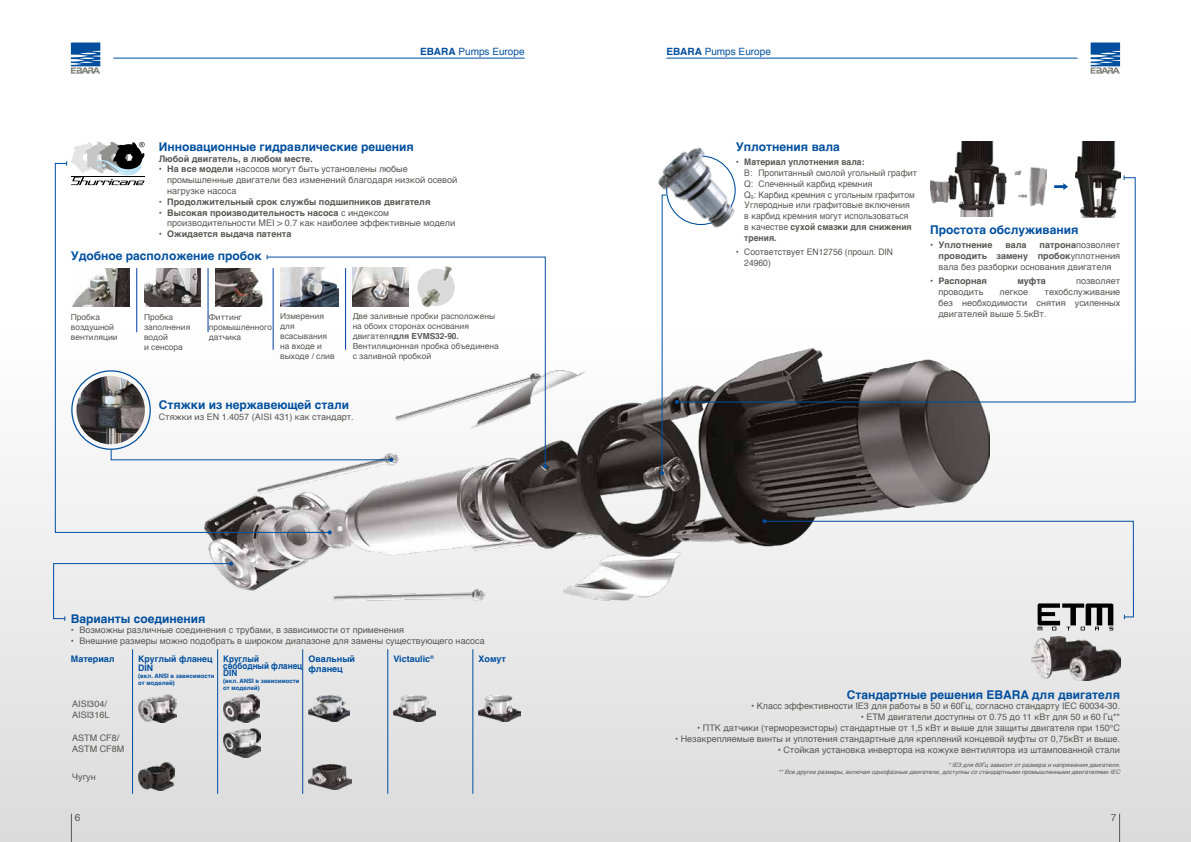
<style>
.page{position:relative;width:1191px;height:842px;background:#fff}
.page>*{position:absolute;margin:0;border:0;box-sizing:border-box;transform-origin:0 0}
.t1{font:700 12px "Helvetica";color:#004f9f}
.t2{font:10px "Helvetica";color:#004f9f}
.t3{font:10px "Helvetica";color:#575756}
.t4{font:9px/10.8px "Helvetica";color:#575756}
.t5{font:700 9px "Helvetica";color:#575756}
.t6{font:700 9px/9px "Helvetica";color:#004f9f}
.t7{font:9px/10.8px "Helvetica";color:#575756;scale:.95 1}
.t8{font:700 9px/7px "Helvetica";color:#004f9f;scale:.9 1}
.t9{font:8.3px/10px "Helvetica";color:#575756}
.t10{font:italic 6px/7.2px "Helvetica";color:#575756;text-align:right}
.t11{font:700 6px/7px "Helvetica";color:#004f9f}
.s1{font-weight:700}
.s2{font-weight:400}
.s3{font-size:5.2px}
</style>
<div class="page">
<div style="left:0;top:0;width:1191px;height:842px;background:linear-gradient(to bottom,#fff,#e0e0e0)"></div>
<img style="left:205px;top:348px;width:784px;height:252px">
<svg style="left:71px;top:43px;width:29px;height:31px"></svg>
<hr style="left:113px;top:58px;width:411px;height:1px;background:#004f9f">
<svg style="left:71px;top:814px;width:1px;height:28px"></svg>
<svg style="left:54px;top:162px;width:277px;height:371px"></svg>
<svg style="left:328px;top:530px;width:4px;height:4px"></svg>
<div style="left:53px;top:562px;width:180px;height:59px;background:#ececec"></div>
<svg style="left:66px;top:142px;width:79px;height:43px"></svg>
<hr style="left:472px;top:649px;width:1px;height:43px;background:#004f9f">
<hr style="left:472px;top:692px;width:1px;height:34px;background:#004f9f">
<hr style="left:472px;top:726px;width:1px;height:34px;background:#004f9f">
<hr style="left:472px;top:760px;width:1px;height:34px;background:#004f9f">
<hr style="left:132px;top:649px;width:1px;height:43px;background:#004f9f">
<hr style="left:217px;top:649px;width:1px;height:43px;background:#004f9f">
<hr style="left:302px;top:649px;width:1px;height:43px;background:#004f9f">
<hr style="left:387px;top:649px;width:1px;height:43px;background:#004f9f">
<hr style="left:132px;top:692px;width:1px;height:34px;background:#004f9f">
<hr style="left:132px;top:726px;width:1px;height:34px;background:#004f9f">
<hr style="left:217px;top:692px;width:1px;height:34px;background:#004f9f">
<hr style="left:302px;top:692px;width:1px;height:34px;background:#004f9f">
<hr style="left:217px;top:726px;width:1px;height:34px;background:#004f9f">
<hr style="left:302px;top:726px;width:1px;height:34px;background:#004f9f">
<hr style="left:387px;top:692px;width:1px;height:34px;background:#004f9f">
<hr style="left:387px;top:726px;width:1px;height:34px;background:#004f9f">
<hr style="left:132px;top:760px;width:1px;height:34px;background:#004f9f">
<hr style="left:217px;top:760px;width:1px;height:34px;background:#004f9f">
<hr style="left:302px;top:760px;width:1px;height:34px;background:#004f9f">
<hr style="left:387px;top:760px;width:1px;height:34px;background:#004f9f">
<img style="left:138px;top:694px;width:38px;height:29px">
<img style="left:223px;top:694px;width:37px;height:29px">
<img style="left:308px;top:696px;width:41px;height:25px">
<img style="left:393px;top:696px;width:42px;height:25px">
<img style="left:478px;top:696px;width:42px;height:26px">
<img style="left:223px;top:728px;width:37px;height:29px">
<img style="left:138px;top:763px;width:36px;height:28px">
<img style="left:308px;top:764px;width:44px;height:25px">
<img style="left:653px;top:142px;width:95px;height:97px">
<svg style="left:1090px;top:43px;width:30px;height:31px"></svg>
<hr style="left:666px;top:58px;width:411px;height:1px;background:#004f9f">
<svg style="left:1119px;top:814px;width:1px;height:28px"></svg>
<svg style="left:266px;top:256px;width:280px;height:211px"></svg>
<svg style="left:543px;top:464px;width:4px;height:4px"></svg>
<svg style="left:676px;top:177px;width:460px;height:226px"></svg>
<svg style="left:675px;top:400px;width:4px;height:4px"></svg>
<svg style="left:762px;top:519px;width:372px;height:111px"></svg>
<img style="left:1031px;top:636px;width:89px;height:45px">
<img style="left:930px;top:142px;width:117px;height:75px">
<img style="left:1075px;top:142px;width:45px;height:75px">
<svg style="left:1054px;top:183px;width:14px;height:7px"></svg>
<img style="left:76px;top:376px;width:69px;height:68px;border-radius:34px">
<img style="left:280px;top:268px;width:58px;height:38px">
<img style="left:71px;top:268px;width:58px;height:39px">
<img style="left:144px;top:268px;width:57px;height:39px">
<img style="left:215px;top:268px;width:51px;height:39px">
<hr style="left:136px;top:268px;width:1px;height:64px;background:#003da6">
<hr style="left:207px;top:268px;width:1px;height:64px;background:#003da6">
<hr style="left:273px;top:268px;width:1px;height:82px;background:#003da6">
<hr style="left:345px;top:268px;width:1px;height:82px;background:#003da6">
<img style="left:353px;top:268px;width:56px;height:38px">
<svg style="left:110px;top:449px;width:283px;height:13px"></svg>
<div style="left:71px;top:370px;width:80px;height:80px;border:1px solid #004f9f;border-radius:50%"></div>
<svg style="left:660px;top:194px;width:7px;height:281px"></svg>
<div style="left:417px;top:269px;width:38px;height:37px;background:#dadada;border-radius:50%"></div>
<img style="left:421px;top:266px;width:31px;height:42px">
<p class="t2" style="left:420px;top:44px;width:106px"><span class="s1">EBARA</span> Pumps Europe</p>
<h1 class="t1" style="left:159px;top:137px;width:256px">Инновационные гидравлические решения</h1>
<p class="t5" style="left:159px;top:151px;width:155px">Любой двигатель, в любом месте.</p>
<p class="t4" style="left:167px;top:164px;width:292px;text-indent:-9px">• <span class="s1">На все модели</span> насосов могут быть установлены любые промышленные двигатели без изменений благодаря низкой осевой нагрузке насоса</p>
<p class="t5" style="left:159px;top:194px;width:273px"><span class="s2">•</span> Продолжительный срок службы подшипников двигателя</p>
<p class="t4" style="left:167px;top:207px;width:289px;text-indent:-9px">• <span class="s1">Высокая производительность насоса</span> с индексом производительности MEI &gt; 0.7 как наиболее эффективные модели</p>
<p class="t5" style="left:159px;top:227px;width:134px"><span class="s2">•</span> Ожидается выдача патента</p>
<h1 class="t1" style="left:71px;top:246px;width:192px">Удобное расположение пробок</h1>
<p class="t9" style="left:71px;top:312px;width:48px">Пробка воздушной вентиляции</p>
<p class="t9" style="left:144px;top:312px;width:48px">Пробка заполнения водой<br>и сенсора</p>
<p class="t9" style="left:209px;top:312px;width:65px">Фиттинг промышленного датчика</p>
<p class="t9" style="left:280px;top:312px;width:56px">Измерения для всасывания на входе и выходе / слив</p>
<p class="t9" style="left:353px;top:312px;width:148px">Две заливные пробки расположены на обоих сторонах основания двигателя<span class="s1">для EVMS32-90.<br></span>Вентиляционная пробка объединена с заливной пробкой</p>
<h1 class="t1" style="left:159px;top:395px;width:192px">Стяжки из нержавеющей стали</h1>
<p class="t4" style="left:159px;top:412px;width:196px">Стяжки из EN 1.4057 (AISI 431) как стандарт.</p>
<h1 class="t1" style="left:71px;top:609px;width:136px">Варианты соединения</h1>
<p class="t4" style="left:71px;top:625px;width:335px">• Возможны различные соединения с трубами, в зависимости от применения</p>
<p class="t4" style="left:71px;top:636px;width:415px">• Внешние размеры можно подобрать в широком диапазоне для замены существующего насоса</p>
<p class="t6" style="left:71px;top:654px;width:45px">Материал</p>
<p class="t6" style="left:138px;top:654px;width:76px">Круглый фланец<br>DIN</p>
<p class="t11" style="left:138px;top:672px;width:78px">(вкл. ANSI в зависимости от моделей)</p>
<p class="t8" style="left:223px;top:655px;width:89px">Круглый свободный фланец<br>DIN</p>
<p class="t11" style="left:223px;top:677px;width:78px">(вкл. ANSI в зависимости от моделей)</p>
<p class="t6" style="left:308px;top:653px;width:48px;line-height:10.8px">Овальный фланец</p>
<p class="t6" style="left:393px;top:654px;width:42px">Victaulic<sup>®</sup></p>
<p class="t6" style="left:478px;top:654px;width:29px">Хомут</p>
<p class="t4" style="left:72px;top:698px;width:39px">AISI304/<br>AISI316L</p>
<p class="t4" style="left:72px;top:732px;width:54px">ASTM CF8/<br>ASTM CF8M</p>
<p class="t4" style="left:72px;top:772px;width:25px">Чугун</p>
<p class="t3" style="left:75px;top:810px;width:7px">6</p>
<p class="t2" style="left:666px;top:44px;width:106px"><span class="s1">EBARA</span> Pumps Europe</p>
<h1 class="t1" style="left:736px;top:137px;width:106px">Уплотнения вала</h1>
<p class="t4" style="left:744px;top:157px;width:174px;text-indent:-9px">• <span class="s1">Материал уплотнения вала:<br></span>B: Пропитанный смолой угольный графит<br>Q: Спеченный карбид кремния<br>Q<span class="s3">g</span>: Карбид кремния с угольным графитом<br>Углеродные или графитовые включения<br>в карбид кремния могут использоваться<br>в качестве <span class="s1">сухой смазки для снижения трения.</span></p>
<p class="t7" style="left:744px;top:247px;width:158px;text-indent:-9px">• Соответствует EN12756 (прошл. DIN<br>24960)</p>
<h1 class="t1" style="left:930px;top:220px;width:150px">Простота обслуживания</h1>
<p class="t5" style="left:930px;top:238px;width:64px">• Уплотнение</p>
<p class="t5" style="left:1005px;top:238px;width:23px">вала</p>
<p class="t4" style="left:938px;top:240px;width:183px;text-align:justify;text-indent:101px"><span class="s1">патрона</span>позволяет <span class="s1">проводить замену пробок</span>уплотнения вала без разборки основания двигателя</p>
<p class="t5" style="left:930px;top:274px;width:59px">• Распорная</p>
<p class="t5" style="left:1017px;top:274px;width:30px">муфта</p>
<p class="t4" style="left:1076px;top:276px;width:46px">позволяет</p>
<p class="t4" style="left:938px;top:287px;width:46px">проводить</p>
<p class="t4" style="left:999px;top:287px;width:30px">легкое</p>
<p class="t4" style="left:938px;top:287px;width:183px;text-align:justify;text-indent:106px">техобслуживание без необходимости снятия усиленных двигателей выше 5.5кВт.</p>
<h1 class="t1" style="left:847px;top:685px;width:275px">Стандартные решения EBARA для двигателя</h1>
<p class="t4" style="left:751px;top:701px;width:370px">• Класс эффективности IE3 для работы в 50 и 60Гц, согласно стандарту IEC 60034-30.</p>
<p class="t4" style="left:860px;top:712px;width:261px">• ETM двигатели доступны от 0.75 до 11 кВт для 50 и 60 Гц**</p>
<p class="t4" style="left:697px;top:723px;width:424px">• ПТК датчики (терморезисторы) стандартные от 1,5 кВт и выше для защиты двигателя при 150°C</p>
<p class="t4" style="left:675px;top:733px;width:446px">• Незакрепляемые винты и уплотения стандартные для креплений концевой муфты от 0,75кВт и выше.</p>
<p class="t4" style="left:777px;top:744px;width:344px">• Стойкая установка инвертора на кожухе вентилятора из штампованной стали</p>
<p class="t10" style="left:778px;top:761px;width:346px">*IE3для60Гцзависитотразмераинапряжениядвигателя. **Вседругиеразмеры,включаяоднофазныедвигатели,доступнысостандартнымипромышленнымидвигателямиIEC</p>
<p class="t3" style="left:1110px;top:810px;width:7px">7</p>
</div>
